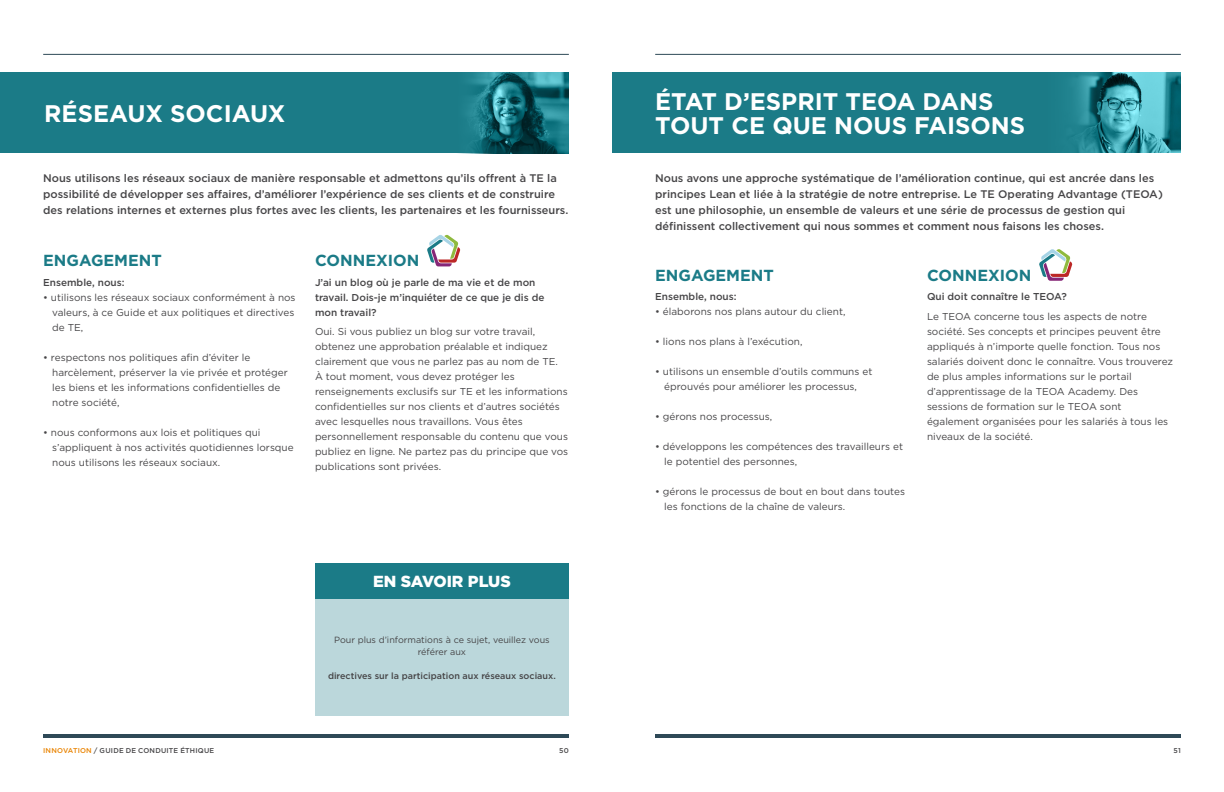
<style>
.page{position:relative;width:1224px;height:792px;background:#fff}
.page>*{position:absolute;margin:0;border:0;box-sizing:border-box;transform-origin:0 0}
.t1{font:700 24px/24px "Gotham";color:#fff}
.t2{font:700 16px "Gotham";color:#1b7b87}
.t3{font:900 16px "Gotham";color:#fff}
.t4{font:500 11px/16px "Gotham";color:#464547}
.t5{font:10px/15px "Gotham";color:#464547}
.t6{font:500 10px/15px "Gotham";color:#464547}
.t7{font:9px/12px "Gotham";color:#464547;text-align:center}
.t8{font:500 9px "Gotham";color:#464547}
.t9{font:500 7px "Gotham";letter-spacing:.03em;color:#464547}
.s1{color:#e98300}
</style>
<div class="page">
<hr style="left:655px;top:734px;width:526px;height:4px;background:#2e4957">
<hr style="left:655px;top:54px;width:526px;height:1px;background:#2e4957">
<hr style="left:43px;top:734px;width:526px;height:4px;background:#2e4957">
<hr style="left:43px;top:54px;width:526px;height:1px;background:#2e4957">
<div style="left:612px;top:72px;width:569px;height:81px;background:#1b7b87"></div>
<img style="left:1070px;top:72px;width:111px;height:81px">
<div style="left:0;top:72px;width:569px;height:81px;background:#1b7b87"></div>
<img style="left:466px;top:72px;width:103px;height:81px">
<div style="left:315px;top:599px;width:254px;height:116px;background:#bbd7db"></div>
<div style="left:315px;top:563px;width:254px;height:36px;background:#1b7b87"></div>
<svg style="left:427px;top:235px;width:33px;height:31px"></svg>
<svg style="left:1039px;top:249px;width:33px;height:32px"></svg>
<h1 class="t1" style="left:44px;top:101px;width:243px">RÉSEAUX SOCIAUX</h1>
<p class="t4" style="left:43px;top:170px;width:527px">Nous utilisons les réseaux sociaux de manière responsable et admettons qu’ils offrent à TE la possibilité de développer ses affaires, d’améliorer l’expérience de ses clients et de construire des relations internes et externes plus fortes avec les clients, les partenaires et les fournisseurs.</p>
<h2 class="t2" style="left:315px;top:250px;width:106px">CONNEXION</h2>
<p class="t6" style="left:315px;top:275px;width:231px">J’ai un blog où je parle de ma vie et de mon travail. Dois-je m’inquiéter de ce que je dis de mon travail?</p>
<p class="t5" style="left:315px;top:324px;width:255px">Oui. Si vous publiez un blog sur votre travail, obtenez une approbation préalable et indiquez clairement que vous ne parlez pas au nom de TE.<br>À tout moment, vous devez protéger les renseignements exclusifs sur TE et les informations confidentielles sur nos clients et d’autres sociétés avec lesquelles nous travaillons. Vous êtes personnellement responsable du contenu que vous publiez en ligne. Ne partez pas du principe que vos publications sont privées.</p>
<h2 class="t2" style="left:43px;top:250px;width:120px">ENGAGEMENT</h2>
<p class="t6" style="left:43px;top:275px;width:83px">Ensemble, nous:</p>
<p class="t5" style="left:52px;top:290px;width:245px;text-align:justify;text-indent:-9px">• utilisons les réseaux sociaux conformément à nos valeurs, à ce Guide et aux politiques et directives de TE,</p>
<p class="t5" style="left:52px;top:350px;width:237px;text-indent:-9px">• respectons nos politiques afin d’éviter le harcèlement, préserver la vie privée et protéger les biens et les informations confidentielles de notre société,</p>
<p class="t5" style="left:52px;top:425px;width:243px;text-indent:-9px">• nous conformons aux lois et politiques qui s’appliquent à nos activités quotidiennes lorsque nous utilisons les réseaux sociaux.</p>
<h2 class="t3" style="left:373px;top:571px;width:139px">EN SAVOIR PLUS</h2>
<p class="t7" style="left:334px;top:633px;width:217px">Pour plus d’informations à ce sujet, veuillez vous référer aux</p>
<p class="t8" style="left:328px;top:670px;width:229px">directives sur la participation aux réseaux sociaux.</p>
<h1 class="t1" style="left:655px;top:89px;width:371px">ÉTAT D’ESPRIT TEOA DANS<br>TOUT CE QUE NOUS FAISONS</h1>
<p class="t4" style="left:655px;top:170px;width:509px">Nous avons une approche systématique de l’amélioration continue, qui est ancrée dans les principes Lean et liée à la stratégie de notre entreprise. Le TE Operating Advantage (TEOA) est une philosophie, un ensemble de valeurs et une série de processus de gestion qui définissent collectivement qui nous sommes et comment nous faisons les choses.</p>
<h2 class="t2" style="left:655px;top:265px;width:120px">ENGAGEMENT</h2>
<p class="t6" style="left:655px;top:289px;width:83px">Ensemble, nous:</p>
<p class="t5" style="left:655px;top:304px;width:192px">• élaborons nos plans autour du client,</p>
<p class="t5" style="left:655px;top:334px;width:149px">• lions nos plans à l’exécution,</p>
<p class="t5" style="left:664px;top:364px;width:210px;text-indent:-9px">• utilisons un ensemble d’outils communs et éprouvés pour améliorer les processus,</p>
<p class="t5" style="left:655px;top:409px;width:119px">• gérons nos processus,</p>
<p class="t5" style="left:664px;top:439px;width:240px;text-indent:-9px">• développons les compétences des travailleurs et le potentiel des personnes,</p>
<p class="t5" style="left:664px;top:484px;width:242px;text-indent:-9px">• gérons le processus de bout en bout dans toutes les fonctions de la chaîne de valeurs.</p>
<h2 class="t2" style="left:927px;top:265px;width:106px">CONNEXION</h2>
<p class="t6" style="left:927px;top:289px;width:141px">Qui doit connaître le TEOA?</p>
<p class="t5" style="left:927px;top:309px;width:248px">Le TEOA concerne tous les aspects de notre société. Ses concepts et principes peuvent être appliqués à n’importe quelle fonction. Tous nos salariés doivent donc le connaître. Vous trouverez de plus amples informations sur le portail d’apprentissage de la TEOA Academy. Des sessions de formation sur le TEOA sont également organisées pour les salariés à tous les niveaux de la société.</p>
<p class="t9" style="left:43px;top:746px;width:173px"><span class="s1">INNOVATION</span> / GUIDE DE CONDUITE ÉTHIQUE</p>
<p class="t9" style="left:559px;top:746px;width:11px">50</p>
<p class="t9" style="left:1174px;top:746px;width:9px">51</p>
</div>
